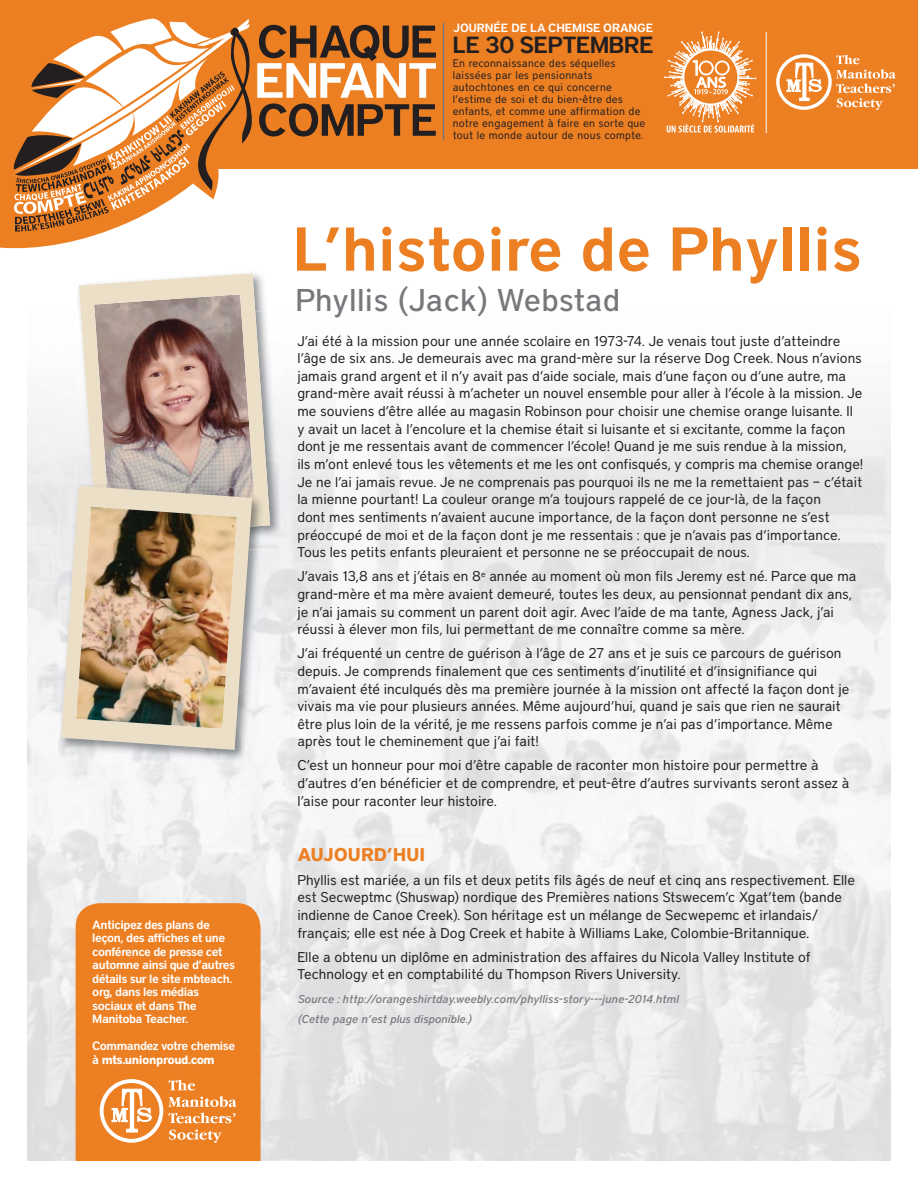
<style>
.page{position:relative;width:918px;height:1188px;background:#fff}
.page>*{position:absolute;margin:0;border:0;box-sizing:border-box;transform-origin:0 0}
.t1{font:600 61.5px "District";color:#ed7f23}
.t2{font:500 31.35px "District";letter-spacing:.01em;color:#77787b}
.t3{font:600 23.25px "District";letter-spacing:-.02em;color:#231f20}
.t4{font:700 18.3px "District";letter-spacing:.005em;color:#ed7f23}
.t5{font:14.1px/17.7px "District";color:#231f20}
.t6{font:600 12px/13.5px "District";letter-spacing:-.04em;color:#fff}
.t7{font:600 11.85px "District";color:#fff}
.t8{font:italic 500 11.25px/20px "District";color:#77787b}
.t9{font:10.95px/12px "District";letter-spacing:.02em;color:#231f20}
.s1{font-weight:700}
</style>
<div class="page">
<img style="left:27px;top:405px;width:50px;height:756px">
<img style="left:78px;top:290px;width:204px;height:259px">
<svg style="left:79px;top:273px;width:191px;height:264px;fill:#ecdfc8"></svg>
<img style="left:58px;top:483px;width:206px;height:279px">
<img style="left:255px;top:483px;width:9px;height:54px">
<svg style="left:61px;top:486px;width:191px;height:264px;background:#e1dbcf"></svg>
<svg style="left:76px;top:294px;width:179px;height:435px;background:#b6a198"></svg>
<img style="left:76px;top:507px;width:161px;height:222px">
<div style="left:76px;top:903px;width:185px;height:258px;background:#ed7f23"></div>
<svg style="left:0;top:168px;width:104px;height:81px;fill:#ed7f23"></svg>
<div style="left:0;top:0;width:918px;height:168px;background:#ed7f23"></div>
<hr style="left:443px;top:23px;width:1px;height:117px;background:#77787b">
<svg style="left:11px;top:18px;width:425px;height:214px"></svg>
<svg style="left:776px;top:54px;width:120px;height:56px"></svg>
<hr style="left:766px;top:32px;width:1px;height:101px;background:#fff">
<svg style="left:664px;top:31px;width:92px;height:102px"></svg>
<svg style="left:100px;top:1079px;width:136px;height:64px"></svg>
<p class="t6" style="left:92px;top:919px;width:144px">Anticipez des plans de leçon, des affiches et une conférence de presse cet automne ainsi que d’autres détails sur le site mbteach. org, dans les médias sociaux et dans The<br>Manitoba Teacher.</p>
<p class="t6" style="left:92px;top:1040px;width:144px">Commandez votre chemise à <span class="s1">mts.unionproud.com</span></p>
<p class="t7" style="left:453px;top:24px;width:201px">JOURNÉE DE LA CHEMISE ORANGE</p>
<h3 class="t3" style="left:453px;top:37px;width:202px">LE 30 SEPTEMBRE</h3>
<p class="t9" style="left:453px;top:58px;width:194px">En reconnaissance des séquelles laissées par les pensionnats autochtones en ce qui concerne l’estime de soi et du bien-être des enfants, et comme une affirmation de notre engagement à faire en sorte que tout le monde autour de nous compte.</p>
<h1 class="t1" style="left:293px;top:227px;width:570px">L’histoire de Phyllis</h1>
<h2 class="t2" style="left:295px;top:282px;width:327px">Phyllis (Jack) Webstad</h2>
<p class="t5" style="left:297px;top:333px;width:568px">J’ai été à la mission pour une année scolaire en 1973-74. Je venais tout juste d’atteindre l’âge de six ans. Je demeurais avec ma grand-mère sur la réserve Dog Creek. Nous n’avions jamais grand argent et il n’y avait pas d’aide sociale, mais d’une façon ou d’une autre, ma grand-mère avait réussi à m’acheter un nouvel ensemble pour aller à l’école à la mission. Je me souviens d’être allée au magasin Robinson pour choisir une chemise orange luisante. Il y avait un lacet à l’encolure et la chemise était si luisante et si excitante, comme la façon dont je me ressentais avant de commencer l’école! Quand je me suis rendue à la mission,<br>ils m’ont enlevé tous les vêtements et me les ont confisqués, y compris ma chemise orange!<br>Je ne l’ai jamais revue. Je ne comprenais pas pourquoi ils ne me la remettaient pas – c’était la mienne pourtant! La couleur orange m’a toujours rappelé de ce jour-là, de la façon<br>dont mes sentiments n’avaient aucune importance, de la façon dont personne ne s’est préoccupé de moi et de la façon dont je me ressentais : que je n’avais pas d’importance.<br>Tous les petits enfants pleuraient et personne ne se préoccupait de nous.</p>
<p class="t5" style="left:297px;top:569px;width:561px">J’avais 13,8 ans et j’étais en 8<sup>e</sup> année au moment où mon fils Jeremy est né. Parce que ma grand-mère et ma mère avaient demeuré, toutes les deux, au pensionnat pendant dix ans, je n’ai jamais su comment un parent doit agir. Avec l’aide de ma tante, Agness Jack, j’ai réussi à élever mon fils, lui permettant de me connaître comme sa mère.</p>
<p class="t5" style="left:297px;top:646px;width:553px">J’ai fréquenté un centre de guérison à l’âge de 27 ans et je suis ce parcours de guérison depuis. Je comprends finalement que ces sentiments d’inutilité et d’insignifiance qui m’avaient été inculqués dès ma première journée à la mission ont affecté la façon dont je vivais ma vie pour plusieurs années. Même aujourd’hui, quand je sais que rien ne saurait être plus loin de la vérité, je me ressens parfois comme je n’ai pas d’importance. Même après tout le cheminement que j’ai fait!</p>
<p class="t5" style="left:297px;top:758px;width:554px">C’est un honneur pour moi d’être capable de raconter mon histoire pour permettre à d’autres d’en bénéficier et de comprendre, et peut-être d’autres survivants seront assez à l’aise pour raconter leur histoire.</p>
<p class="t4" style="left:297px;top:844px;width:129px">AUJOURD’HUI</p>
<p class="t5" style="left:297px;top:872px;width:559px">Phyllis est mariée, a un fils et deux petits fils âgés de neuf et cinq ans respectivement. Elle est Secweptmc (Shuswap) nordique des Premières nations Stswecem’c Xgat’tem (bande indienne de Canoe Creek). Son héritage est un mélange de Secwepemc et irlandais/ français; elle est née à Dog Creek et habite à Williams Lake, Colombie-Britannique.</p>
<p class="t5" style="left:297px;top:949px;width:515px">Elle a obtenu un diplôme en administration des affaires du Nicola Valley Institute of<br>Technology et en comptabilité du Thompson Rivers University.</p>
<p class="t8" style="left:297px;top:990px;width:383px">Source : http://orangeshirtday.weebly.com/phylliss-story---june-2014.html (Cette page n’est plus disponible.)</p>
</div>
